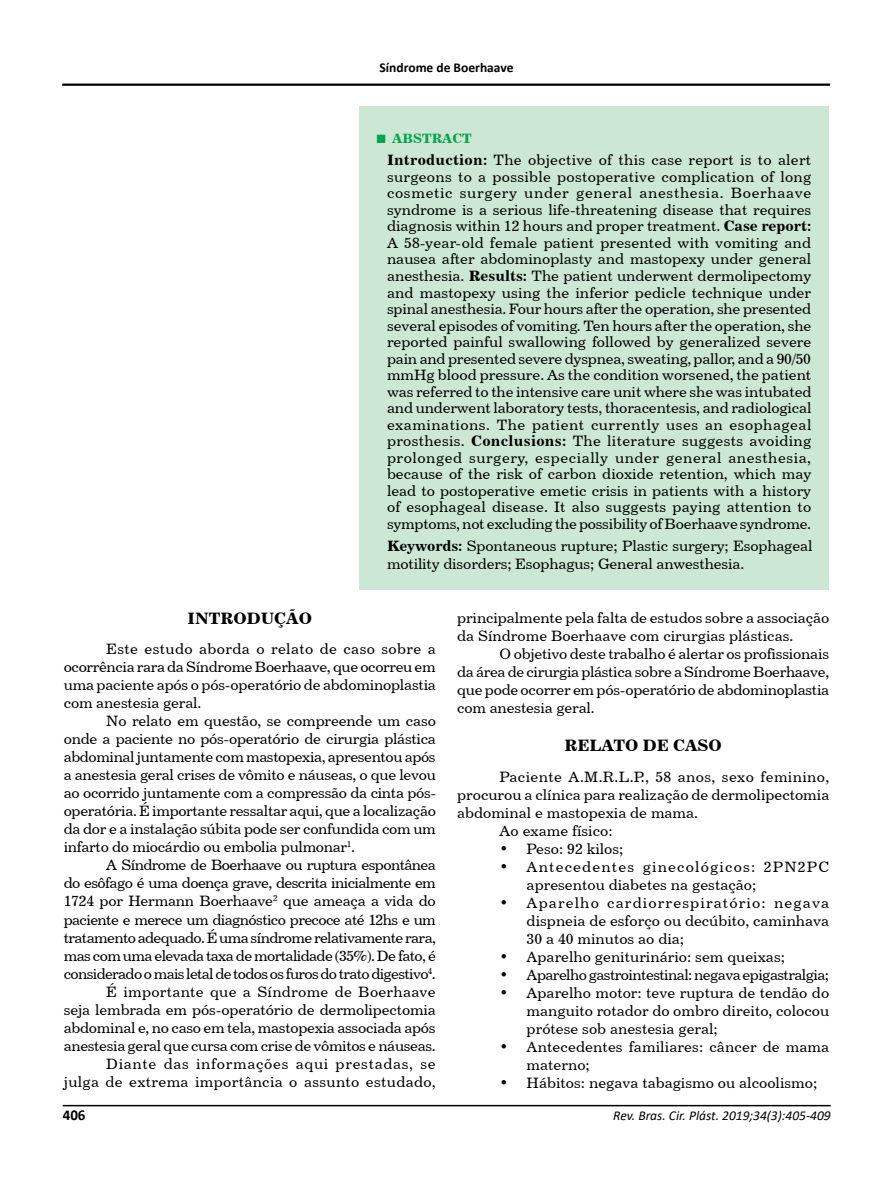
<style>
.page{position:relative;width:893px;height:1191px;background:#fff}
.page>*{position:absolute;margin:0;border:0;box-sizing:border-box;transform-origin:0 0}
.t1{font:16.5px "Century 731 BT Bold A";color:#000}
.t2{font:15px/18px "Century 731 BT Roman A";letter-spacing:-.01em;color:#000;text-align:justify}
.t3{font:15px/18px "Century 731 BT Roman A";letter-spacing:-.01em;color:#000101}
.t4{font:15px/18px "Century 731 BT Roman A";letter-spacing:.075em;color:#000}
.t5{font:15px "Century 731 BT Roman A";letter-spacing:-.04em;color:#000}
.t6{font:15px/18px "Century 731 BT Roman A";letter-spacing:.01em;color:#000}
.t7{font:15px "Century 731 BT Roman A";letter-spacing:.025em;color:#000}
.t8{font:700 15px "Calibri";color:#000}
.t9{font:italic 13.5px "Calibri";color:#000}
.t10{font:700 13.5px "Calibri";color:#000101}
.t11{font:13.5px "Century 731 BT Bold A";color:#00a54f}
.s1{font-family:"Times New Roman";font-weight:700;font-size:18px}
.s2{font-family:"Century 731 BT Bold A"}
</style>
<div class="page">
<hr style="left:63px;top:1104px;width:768px;height:2px;background:#000">
<hr style="left:62px;top:84px;width:768px;height:2px;background:#000">
<div style="left:359px;top:106px;width:470px;height:484px;background:#cce7d3"></div>
<p class="t10" style="left:380px;top:58px;width:135px">Síndrome de Boerhaave</p>
<p class="t11" style="left:376px;top:130px;width:98px"><span class="s1">■</span> ABSTRACT</p>
<p class="t2" style="left:387px;top:152px;width:426px;line-height:16.5px"><span class="s2">Introduction:</span> The objective of this case report is to alert surgeons to a possible postoperative complication of long cosmetic surgery under general anesthesia. Boerhaave syndrome is a serious life-threatening disease that requires diagnosis within 12 hours and proper treatment. <span class="s2">Case report:<br></span>A 58-year-old female patient presented with vomiting and nausea after abdominoplasty and mastopexy under general anesthesia. <span class="s2">Results:</span> The patient underwent dermolipectomy and mastopexy using the inferior pedicle technique under spinal anesthesia. Four hours after the operation, she presented several episodes of vomiting. Ten hours after the operation, she reported painful swallowing followed by generalized severe pain and presented severe dyspnea, sweating, pallor, and a 90/50 mmHg blood pressure. As the condition worsened, the patient was referred to the intensive care unit where she was intubated and underwent laboratory tests, thoracentesis, and radiological examinations. The patient currently uses an esophageal prosthesis. <span class="s2">Conclusions:</span> The literature suggests avoiding prolonged surgery, especially under general anesthesia, because of the risk of carbon dioxide retention, which may lead to postoperative emetic crisis in patients with a history of esophageal disease. It also suggests paying attention to symptoms, not excluding the possibility of Boerhaave syndrome.</p>
<p class="t3" style="left:387px;top:536px;width:427px"><span class="s2">Keywords:</span> Spontaneous rupture; Plastic surgery; Esophageal motility disorders; Esophagus; General anwesthesia.</p>
<p class="t1" style="left:188px;top:608px;width:126px">INTRODUÇÃO</p>
<p class="t2" style="left:64px;top:640px;width:374px;text-indent:43px">Este estudo aborda o relato de caso sobre a ocorrência rara da Síndrome Boerhaave, que ocorreu em uma paciente após o pós-operatório de abdominoplastia com anestesia geral.</p>
<p class="t2" style="left:64px;top:712px;width:374px;text-indent:43px">No relato em questão, se compreende um caso onde a paciente no pós-operatório de cirurgia plástica abdominal juntamente com mastopexia, apresentou após a anestesia geral crises de vômito e náuseas, o que levou ao ocorrido juntamente com a compressão da cinta pós&shy;operatória. É importante ressaltar aqui, que a localização da dor e a instalação súbita pode ser confundida com um infarto do miocárdio ou embolia pulmonar<sup>1</sup>.</p>
<p class="t2" style="left:64px;top:856px;width:374px;text-align:right">A Síndrome de Boerhaave ou ruptura espontânea<br>do esôfago é uma doença grave, descrita inicialmente em 1724 por Hermann Boerhaave<sup>2</sup> que ameaça a vida do paciente e merece um diagnóstico precoce até 12hs e um tratamento adequado. É uma síndrome relativamente rara, mas com uma elevada taxa de mortalidade (35%). De fato, é considerado o mais letal de todos os furos do trato digestivo<sup>4</sup>.<br>É importante que a Síndrome de Boerhaave<br>seja lembrada em pós-operatório de dermolipectomia abdominal e, no caso em tela, mastopexia associada após anestesia geral que cursa com crise de vômitos e náuseas.<br>Diante das informações aqui prestadas, se<br>julga de extrema importância o assunto estudado,</p>
<p class="t2" style="left:457px;top:608px;width:374px">principalmente pela falta de estudos sobre a associação da Síndrome Boerhaave com cirurgias plásticas.</p>
<p class="t2" style="left:457px;top:644px;width:374px;text-indent:43px">O objetivo deste trabalho é alertar os profissionais da área de cirurgia plástica sobre a Síndrome Boerhaave, que pode ocorrer em pós-operatório de abdominoplastia com anestesia geral.</p>
<p class="t1" style="left:564px;top:735px;width:159px">RELATO DE CASO</p>
<p class="t7" style="left:500px;top:767px;width:331px">Paciente A.M.R.L.P., 58 anos, sexo feminino,</p>
<p class="t2" style="left:457px;top:785px;width:374px">procurou a clínica para realização de dermolipectomia</p>
<p class="t2" style="left:457px;top:803px;width:243px">abdominal e mastopexia de mama.</p>
<p class="t2" style="left:500px;top:821px;width:114px">Ao exame físico:</p>
<p class="t2" style="left:500px;top:839px;width:125px">• Peso: 92 kilos;</p>
<p class="t4" style="left:527px;top:857px;width:304px;text-indent:-27px">• Antecedentes ginecológicos: 2PN2PC apresentou diabetes na gestação;</p>
<p class="t2" style="left:527px;top:893px;width:304px;text-indent:-27px">• Aparelho cardiorrespiratório: negava dispneia de esforço ou decúbito, caminhava 30 a 40 minutos ao dia;</p>
<p class="t2" style="left:500px;top:947px;width:287px">• Aparelho geniturinário: sem queixas;</p>
<p class="t5" style="left:500px;top:965px;width:331px">• Aparelho gastrointestinal: negava epigastralgia;</p>
<p class="t2" style="left:527px;top:983px;width:304px;text-indent:-27px">• Aparelho motor: teve ruptura de tendão do manguito rotador do ombro direito, colocou prótese sob anestesia geral;</p>
<p class="t6" style="left:527px;top:1037px;width:304px;text-indent:-27px">• Antecedentes familiares: câncer de mama materno;</p>
<p class="t2" style="left:500px;top:1073px;width:319px">• Hábitos: negava tabagismo ou alcoolismo;</p>
<p class="t8" style="left:63px;top:1104px;width:24px">406</p>
<p class="t9" style="left:613px;top:1105px;width:219px">Rev. Bras. Cir. Plást. 2019;34(3):405-409</p>
</div>
